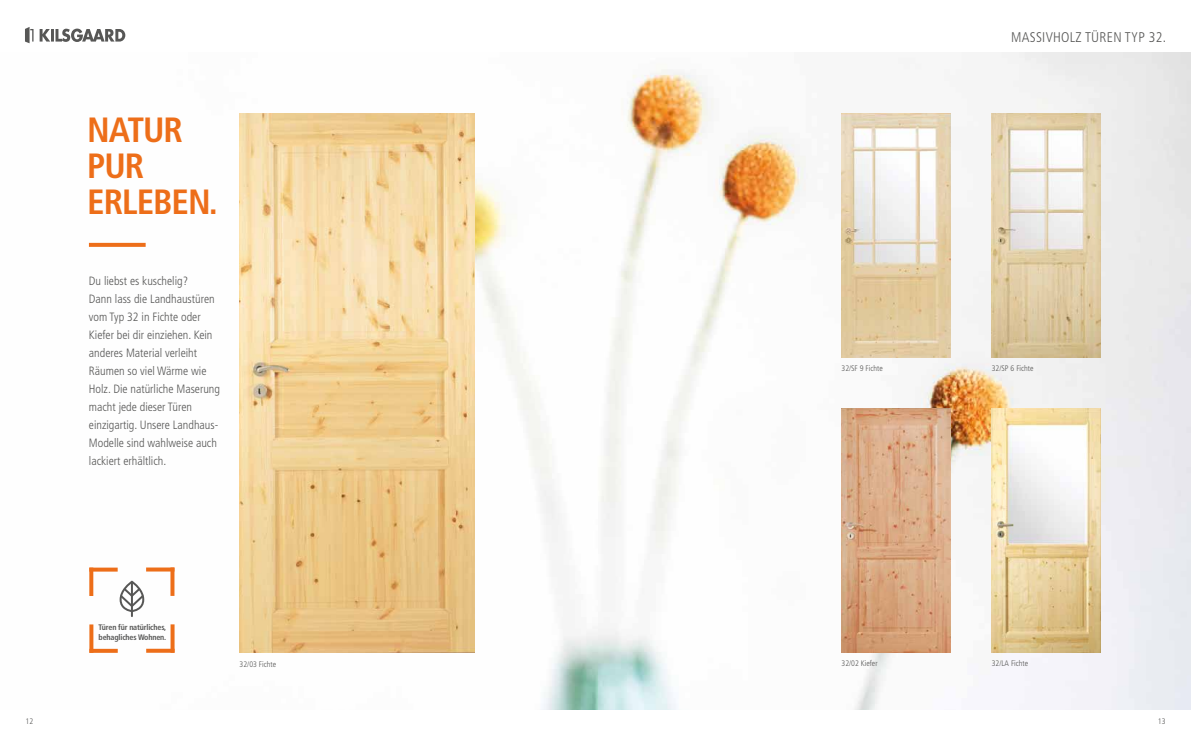
<style>
.page{position:relative;width:1191px;height:738px;background:#fff}
.page>*{position:absolute;margin:0;border:0;box-sizing:border-box;transform-origin:0 0}
.t1{font:700 condensed 35px/36px "Frutiger LT Std";letter-spacing:-.03em;color:#ed6e19}
.t2{font:300 condensed 14px "Frutiger LT Std";letter-spacing:.02em;color:#575756}
.t3{font:300 condensed 12px/18px "Frutiger LT Std";color:#575756}
.t4{font:300 condensed 8px "Frutiger LT Std";color:#575756}
.t5{font:700 condensed 8px/9.6px "Frutiger LT Std";letter-spacing:-.02em;color:#575756}
</style>
<div class="page">
<svg style="left:25px;top:27px;width:9px;height:16px"></svg>
<svg style="left:40px;top:29px;width:85px;height:13px"></svg>
<img style="left:88px;top:53px;width:1103px;height:656px">
<svg style="left:89px;top:243px;width:57px;height:4px"></svg>
<svg style="left:93px;top:567px;width:25px;height:4px"></svg>
<svg style="left:89px;top:567px;width:4px;height:28px"></svg>
<svg style="left:146px;top:648px;width:24px;height:4px"></svg>
<svg style="left:170px;top:624px;width:4px;height:28px"></svg>
<svg style="left:89px;top:624px;width:4px;height:24px"></svg>
<svg style="left:89px;top:648px;width:29px;height:4px"></svg>
<svg style="left:170px;top:571px;width:4px;height:24px"></svg>
<svg style="left:146px;top:567px;width:28px;height:4px"></svg>
<div style="left:120px;top:580px;width:24px;height:31px;border:2px solid #575756;border-radius:11px"></div>
<hr style="left:131px;top:582px;width:2px;height:33px;background:#575756">
<svg style="left:118px;top:586px;width:27px;height:22px"></svg>
<img style="left:240px;top:113px;width:235px;height:539px">
<img style="left:991px;top:408px;width:109px;height:244px">
<img style="left:841px;top:408px;width:109px;height:244px">
<img style="left:841px;top:113px;width:109px;height:244px">
<img style="left:991px;top:113px;width:109px;height:244px">
<h1 class="t1" style="left:87px;top:111px;width:132px">NATUR<br>PUR<br>ERLEBEN.</h1>
<p class="t3" style="left:89px;top:271px;width:133px">Du liebst es kuschelig?<br>Dann lass die Landhaustüren vom Typ 32 in Fichte oder<br>Kiefer bei dir einziehen. Kein anderes Material verleiht<br>Räumen so viel Wärme wie<br>Holz. Die natürliche Maserung macht jede dieser Türen einzigartig. Unsere Landhaus-<br>Modelle sind wahlweise auch lackiert erhältlich.</p>
<p class="t2" style="left:1011px;top:29px;width:156px">MASSIVHOLZ TÜREN TYP 32.</p>
<p class="t4" style="left:841px;top:363px;width:43px">32/SF 9 Fichte</p>
<p class="t4" style="left:991px;top:363px;width:43px">32/SP 6 Fichte</p>
<p class="t5" style="left:99px;top:622px;width:69px">Türen für natürliches, behagliches Wohnen.</p>
<p class="t4" style="left:240px;top:659px;width:38px">32/03 Fichte</p>
<p class="t4" style="left:841px;top:658px;width:38px">32/02 Kiefer</p>
<p class="t4" style="left:991px;top:658px;width:38px">32/LA Fichte</p>
<p class="t4" style="left:26px;top:716px;width:9px">12</p>
<p class="t4" style="left:1157px;top:716px;width:9px">13</p>
</div>
